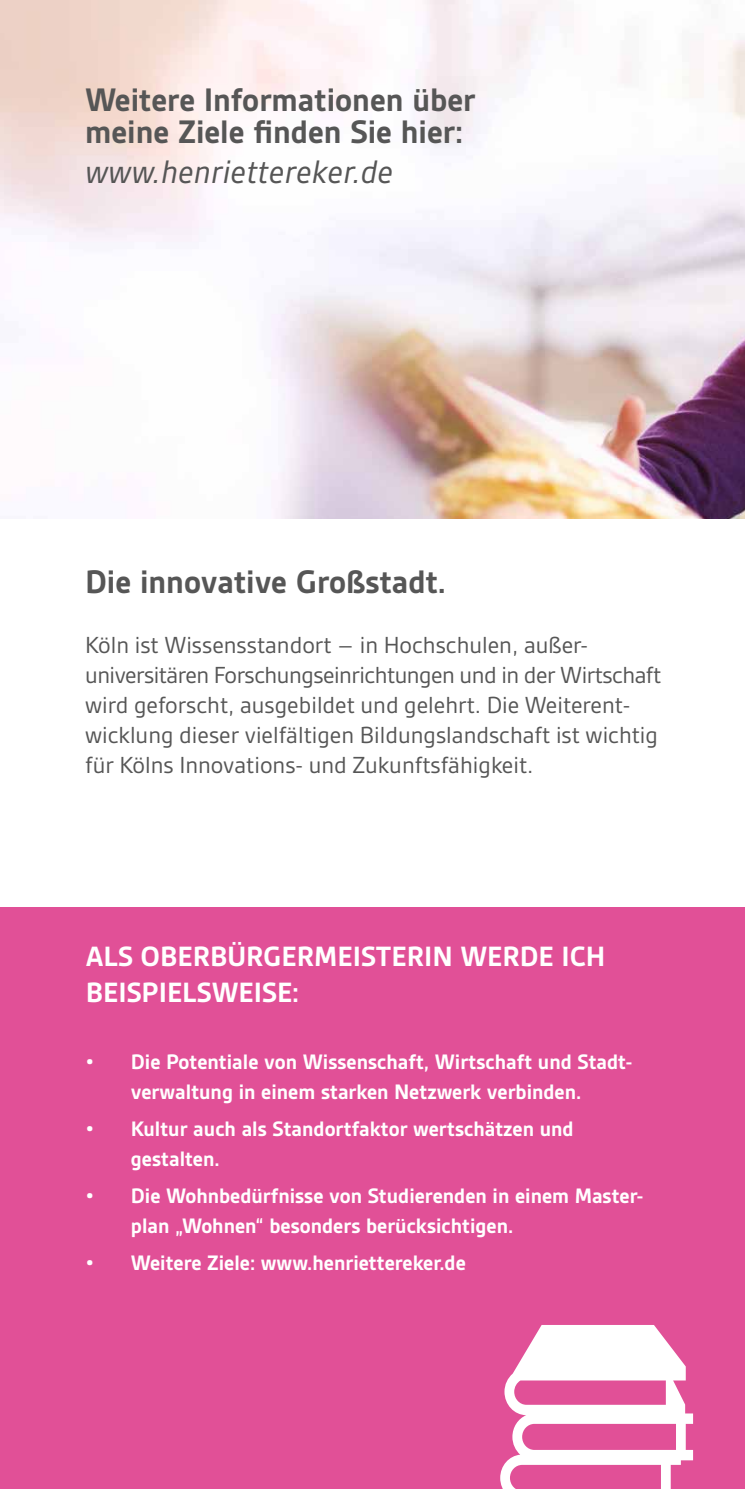
<style>
.page{position:relative;width:745px;height:1489px;background:#fff}
.page>*{position:absolute;margin:0;border:0;box-sizing:border-box;transform-origin:0 0}
.t1{font:700 35px/32.5px "Gesta";color:#565656}
.t2{font:italic 35px "Gesta";color:#565656}
.t3{font:700 30px/36px "Gesta";color:#fff}
.t4{font:25px/30px "Gesta";color:#565656}
.t5{font:700 22.5px/30px "Gesta";color:#fff}
</style>
<div class="page">
<div style="left:0;top:907px;width:744px;height:581px;background:#e15097"></div>
<hr style="left:744px;top:907px;width:1px;height:581px;background:#d3d800">
<img style="left:0;top:0;width:744px;height:519px">
<svg style="left:500px;top:1325px;width:192px;height:163px"></svg>
<h1 class="t1" style="left:85px;top:83px;width:391px">Weitere Informationen über meine Ziele finden Sie hier:</h1>
<h1 class="t2" style="left:85px;top:152px;width:309px">www.henriettereker.de</h1>
<h1 class="t1" style="left:85px;top:565px;width:362px">Die innovative Großstadt.</h1>
<p class="t4" style="left:85px;top:629px;width:577px">Köln ist Wissensstandort – in Hochschulen, außer&shy;universitären Forschungseinrichtungen und in der Wirtschaft wird geforscht, ausgebildet und gelehrt. Die Weiterent&shy;wicklung dieser vielfältigen Bildungslandschaft ist wichtig für Kölns Innovations- und Zukunftsfähigkeit.</p>
<h2 class="t3" style="left:86px;top:938px;width:520px">ALS OBERBÜRGERMEISTERIN WERDE ICH<br>BEISPIELSWEISE:</h2>
<p class="t5" style="left:86px;top:1046px;width:547px;text-align:center">• Die Potentiale von Wissenschaft, Wirtschaft und Stadt&shy;verwaltung in einem starken Netzwerk verbinden.</p>
<p class="t5" style="left:131px;top:1113px;width:444px;text-indent:-45px">• Kultur auch als Standortfaktor wertschätzen und gestalten.</p>
<p class="t5" style="left:131px;top:1180px;width:513px;text-indent:-45px">• Die Wohnbedürfnisse von Studierenden in einem Master&shy;plan „Wohnen“ besonders berücksichtigen.</p>
<p class="t5" style="left:86px;top:1247px;width:381px">• Weitere Ziele: www.henriettereker.de</p>
</div>
